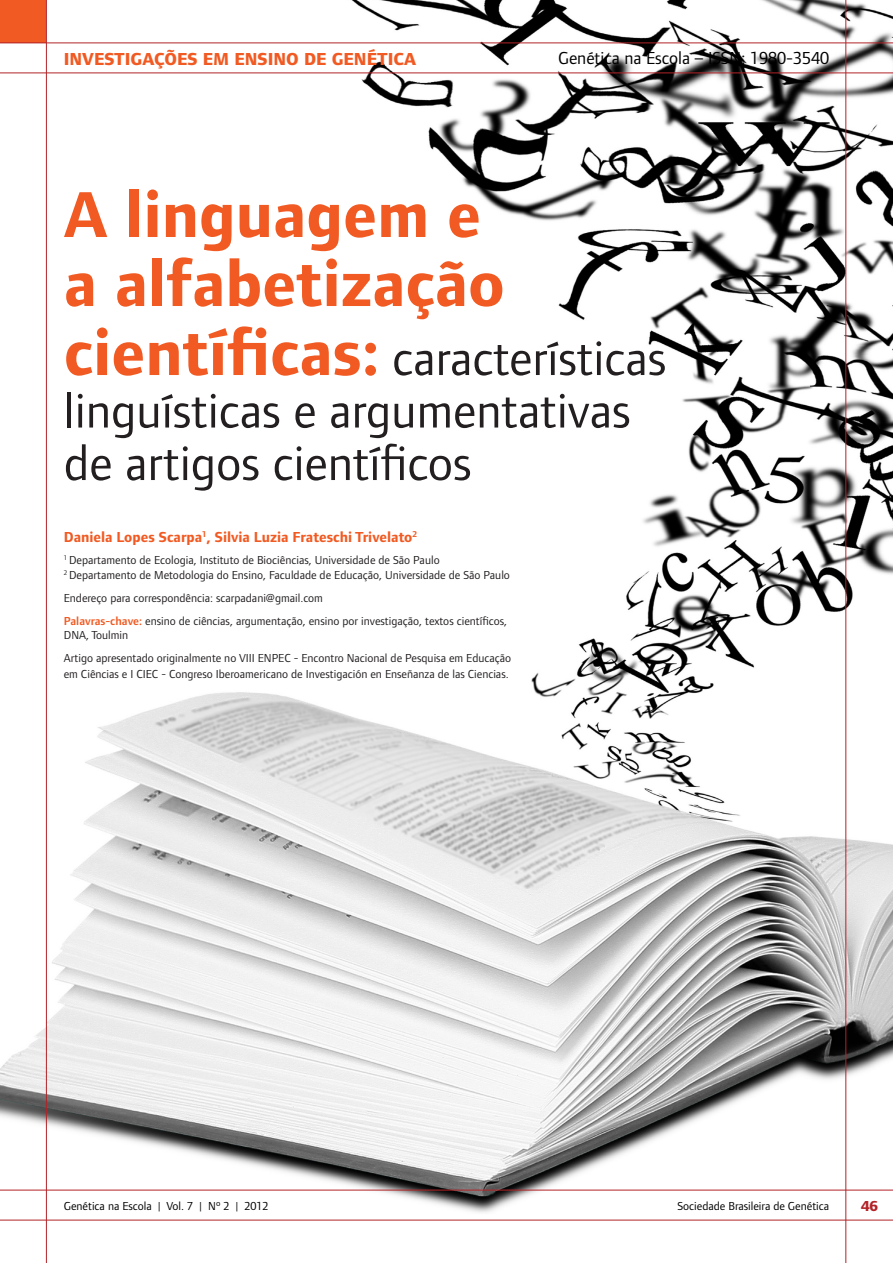
<style>
.page{position:relative;width:893px;height:1263px;background:#fff}
.page>*{position:absolute;margin:0;border:0;box-sizing:border-box;transform-origin:0 0}
.t1{font:700 67.2px/69px "Foundry Form Sans";color:#f15a22}
.t2{font:50.4px/52.5px "Foundry Form Sans";color:#231f20}
.t3{font:800 18px "Foundry Form Sans";color:#f15a22}
.t4{font:18px "Foundry Form Sans";color:#000}
.t5{font:700 15px "Foundry Form Sans";color:#f15a22}
.t6{font:800 15px "Foundry Form Sans";color:#b22328}
.t7{font:12px/23px "Foundry Form Sans";color:#231f20}
.t8{font:12px "Foundry Form Sans";color:#000}
.s1{font-weight:700;font-size:67.2px;color:#f15a22}
.s2{font-weight:600;color:#f15a22}
</style>
<div class="page">
<img style="left:0;top:0;width:893px;height:1216px">
<div style="left:0;top:0;width:46px;height:43px;background:#f15a22"></div>
<hr style="left:46px;top:0;width:1px;height:1263px;background:#b22328">
<hr style="left:845px;top:0;width:1px;height:1263px;background:#b22328">
<hr style="left:0;top:1190px;width:893px;height:1px;background:#b22328">
<hr style="left:0;top:1220px;width:893px;height:1px;background:#b22328">
<hr style="left:0;top:43px;width:893px;height:1px;background:#b22328">
<hr style="left:0;top:73px;width:893px;height:1px;background:#b22328">
<h3 class="t3" style="left:64px;top:49px;width:354px">INVESTIGAÇÕES EM ENSINO DE GENÉTICA</h3>
<h3 class="t4" style="left:558px;top:48px;width:273px">Genética na Escola – ISSN: 1980-3540</h3>
<h1 class="t1" style="left:64px;top:180px;width:442px">A linguagem e a alfabetização</h1>
<h2 class="t2" style="left:64px;top:331px;width:604px"><span class="s1">científicas:</span> características linguísticas e argumentativas de artigos científicos</h2>
<p class="t5" style="left:64px;top:528px;width:355px">Daniela Lopes Scarpa<sup>1</sup>, Silvia Luzia Frateschi Trivelato<sup>2</sup></p>
<p class="t7" style="left:64px;top:553px;width:448px;line-height:14.4px"><sup>1</sup> Departamento de Ecologia, Instituto de Biociências, Universidade de São Paulo<br><sup>2</sup> Departamento de Metodologia do Ensino, Faculdade de Educação, Universidade de São Paulo</p>
<p class="t7" style="left:64px;top:586px;width:445px">Endereço para correspondência: scarpadani@gmail.com<br><span class="s2">Palavras-chave:</span> ensino de ciências, argumentação, ensino por investigação, textos científicos,</p>
<p class="t7" style="left:64px;top:623px;width:449px">DNA, Toulmin<br>Artigo apresentado originalmente no VIII ENPEC - Encontro Nacional de Pesquisa em Educação</p>
<p class="t7" style="left:64px;top:663px;width:446px">em Ciências e I CIEC - Congreso Iberoamericano de Investigación en Enseñanza de las Ciencias.</p>
<p class="t8" style="left:64px;top:1199px;width:206px">Genética na Escola | Vol. 7 | Nº 2 | 2012</p>
<p class="t8" style="left:677px;top:1199px;width:153px">Sociedade Brasileira de Genética</p>
<p class="t6" style="left:861px;top:1197px;width:19px">46</p>
</div>
